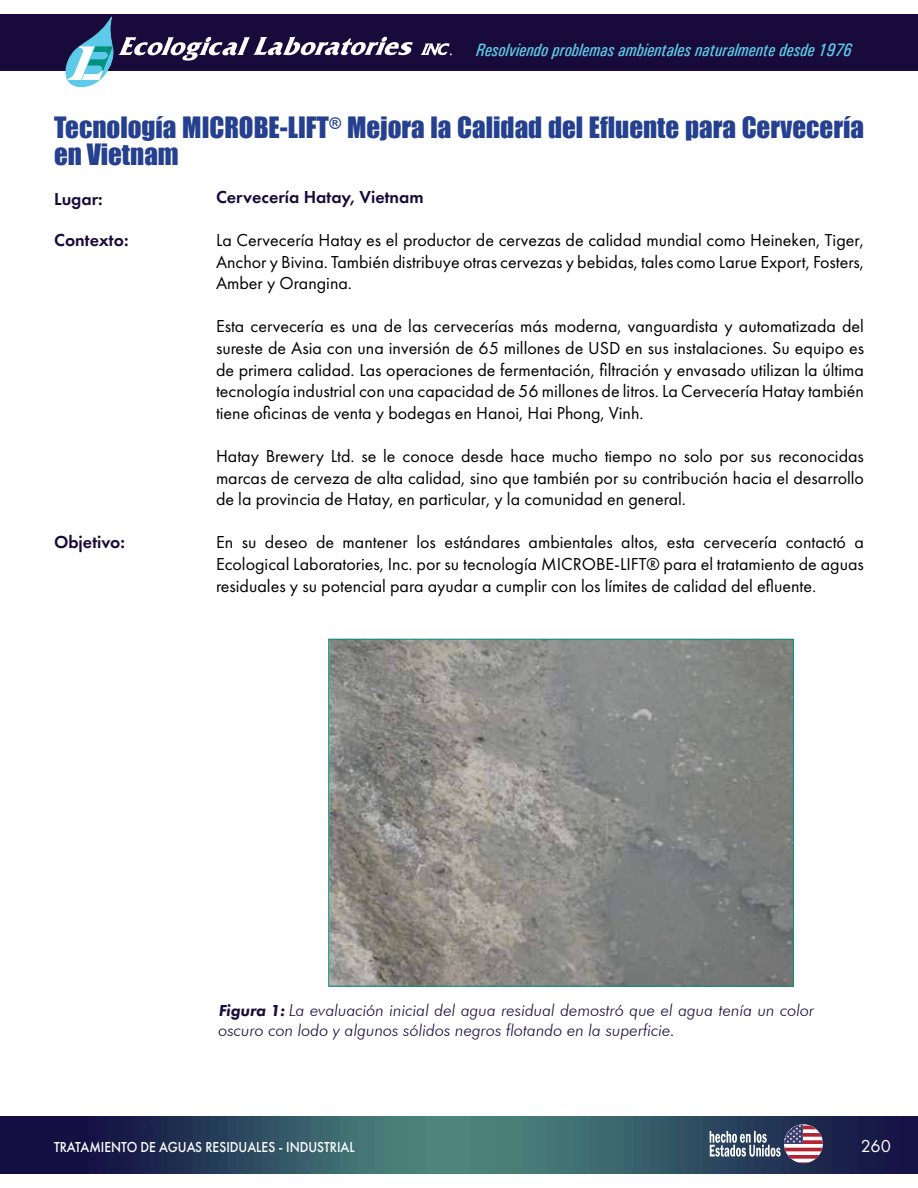
<style>
.page{position:relative;width:918px;height:1188px;background:#fff}
.page>*{position:absolute;margin:0;border:0;box-sizing:border-box;transform-origin:0 0}
.t1{font:27px/27px "Impact";color:#25408f}
.t2{font:18px/21.6px "Futura PT";color:#000;text-align:justify}
.t3{font:italic 500 condensed 18px "Univers";color:#5ccae8}
.t4{font:600 18px "Futura PT";color:#180b3b}
.t5{font:18px "Futura PT";color:#fff}
.t6{font:italic 300 16.5px/19.5px "Futura BT";color:#180b3b}
.t7{font:500 15px "Futura PT";color:#fff;scale:.9 1}
.s1{font-family:"Futura PT";font-weight:800}
</style>
<div class="page">
<div style="left:0;top:14px;width:918px;height:56px;background:#180b3b"></div>
<svg style="left:61px;top:17px;width:352px;height:70px"></svg>
<svg style="left:422px;top:44px;width:30px;height:11px"></svg>
<img style="left:0;top:1117px;width:918px;height:56px">
<svg style="left:710px;top:1124px;width:113px;height:39px"></svg>
<img style="left:330px;top:641px;width:462px;height:344px">
<p class="t3" style="left:476px;top:39px;width:377px">Resolviendo problemas ambientales naturalmente desde 1976</p>
<h1 class="t1" style="left:54px;top:113px;width:812px">Tecnología MICROBE-LIFT<sup>®</sup> Mejora la Calidad del Efluente para Cervecería en Vietnam</h1>
<p class="t4" style="left:216px;top:185px;width:209px">Cervecería Hatay, Vietnam</p>
<p class="t2" style="left:216px;top:229px;width:649px">La Cervecería Hatay es el productor de cervezas de calidad mundial como Heineken, Tiger, Anchor y Bivina. También distribuye otras cervezas y bebidas, tales como Larue Export, Fosters, Amber y Orangina.</p>
<p class="t2" style="left:216px;top:315px;width:650px">Esta cervecería es una de las cervecerías más moderna, vanguardista y automatizada del sureste de Asia con una inversión de 65 millones de USD en sus instalaciones. Su equipo es de primera calidad. Las operaciones de fermentación, filtración y envasado utilizan la última tecnología industrial con una capacidad de 56 millones de litros. La Cervecería Hatay también tiene oficinas de venta y bodegas en Hanoi, Hai Phong, Vinh.</p>
<p class="t2" style="left:216px;top:445px;width:650px">Hatay Brewery Ltd. se le conoce desde hace mucho tiempo no solo por sus reconocidas marcas de cerveza de alta calidad, sino que también por su contribución hacia el desarrollo de la provincia de Hatay, en particular, y la comunidad en general.</p>
<p class="t2" style="left:216px;top:531px;width:650px">En su deseo de mantener los estándares ambientales altos, esta cervecería contactó a Ecological Laboratories, Inc. por su tecnología MICROBE-LIFT® para el tratamiento de aguas residuales y su potencial para ayudar a cumplir con los límites de calidad del efluente.</p>
<p class="t4" style="left:54px;top:188px;width:50px">Lugar:</p>
<p class="t4" style="left:54px;top:229px;width:76px">Contexto:</p>
<p class="t4" style="left:54px;top:531px;width:72px">Objetivo:</p>
<p class="t6" style="left:218px;top:1001px;width:597px"><span class="s1">Figura 1:</span> La evaluación inicial del agua residual demostró que el agua tenía un color oscuro con lodo y algunos sólidos negros flotando en la superficie.</p>
<p class="t7" style="left:54px;top:1131px;width:336px">TRATAMIENTO DE AGUAS RESIDUALES - INDUSTRIAL</p>
<p class="t5" style="left:861px;top:1135px;width:32px">260</p>
</div>
